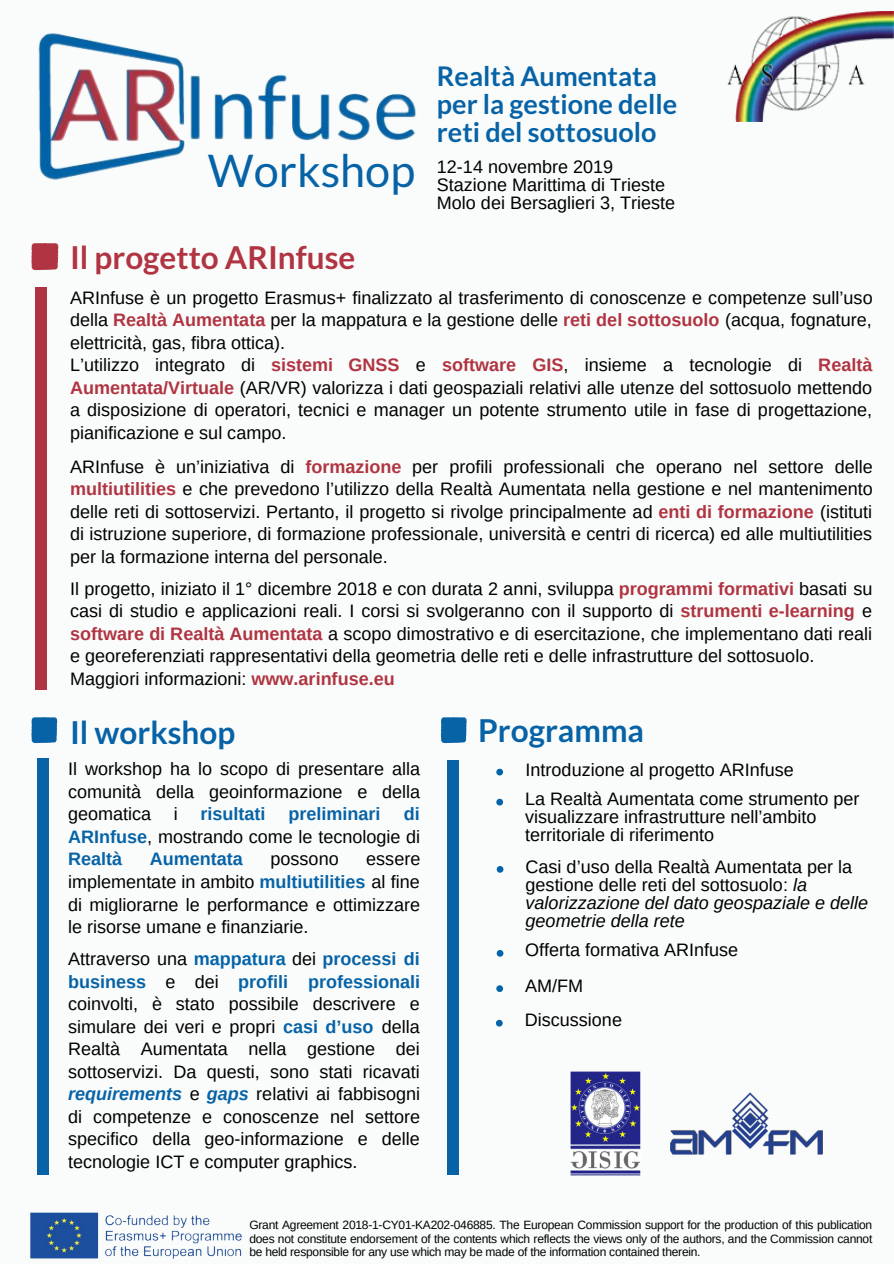
<style>
.page{position:relative;width:894px;height:1264px;background:#fff}
.page>*{position:absolute;margin:0;border:0;box-sizing:border-box;transform-origin:0 0}
.t1{font:45px "Lato";color:#0763a6}
.t2{font:700 31.5px "Lato";color:#0763a6}
.t3{font:700 31.5px "Lato";color:#b03441}
.t4{font:700 27px/28.2px "Lato";color:#0763a6}
.t5{font:18px/22.5px "Arimo";color:#000}
.t6{font:700 18px "Arimo";color:#0763a6}
.t7{font:12px/13.5px "Arimo";letter-spacing:-.02em;color:#000;text-align:justify}
.s1{font-weight:700;color:#b03441}
.s2{font-weight:700;color:#0763a6}
.s3{font-weight:700;color:#0364aa}
.s4{font-weight:700;font-style:italic;color:#0763a6}
.s5{font-style:italic}
</style>
<div class="page">
<div style="left:0;top:0;width:893px;height:1263px;background:#fafcfb"></div>
<img style="left:38px;top:33px;width:378px;height:147px">
<div style="left:36px;top:288px;width:11px;height:402px;background:#b03441"></div>
<div style="left:38px;top:758px;width:11px;height:416px;background:#0763a6"></div>
<div style="left:447px;top:760px;width:11px;height:415px;background:#0763a6"></div>
<svg style="left:31px;top:717px;width:26px;height:26px"></svg>
<svg style="left:31px;top:243px;width:27px;height:27px"></svg>
<svg style="left:440px;top:717px;width:26px;height:26px"></svg>
<img style="left:570px;top:1071px;width:69px;height:104px">
<img style="left:727px;top:11px;width:166px;height:111px">
<img style="left:670px;top:1092px;width:152px;height:62px">
<img style="left:30px;top:1212px;width:212px;height:47px">
<svg style="left:496px;top:768px;width:7px;height:7px"></svg>
<svg style="left:496px;top:798px;width:7px;height:7px"></svg>
<svg style="left:496px;top:866px;width:7px;height:6px"></svg>
<svg style="left:496px;top:950px;width:7px;height:6px"></svg>
<svg style="left:496px;top:985px;width:7px;height:7px"></svg>
<svg style="left:496px;top:1019px;width:6px;height:7px"></svg>
<h1 class="t1" style="left:208px;top:143px;width:209px">Workshop</h1>
<h2 class="t3" style="left:70px;top:237px;width:287px">Il progetto ARInfuse</h2>
<h3 class="t4" style="left:437px;top:61px;width:241px">Realtà Aumentata per la gestione delle reti del sottosuolo</h3>
<p class="t5" style="left:437px;top:157px;width:240px;line-height:18px">12-14 novembre 2019<br>Stazione Marittima di Trieste<br>Molo dei Bersaglieri 3, Trieste</p>
<p class="t5" style="left:70px;top:286px;width:803px">ARInfuse è un progetto Erasmus+ finalizzato al trasferimento di conoscenze e competenze sull’uso della <span class="s1">Realtà Aumentata</span> per la mappatura e la gestione delle <span class="s1">reti del sottosuolo</span> (acqua, fognature, elettricità, gas, fibra ottica).<br>L’utilizzo integrato di <span class="s1">sistemi GNSS</span> e <span class="s1">software GIS</span>, insieme a tecnologie di <span class="s1">Realtà Aumentata/Virtuale</span> (AR/VR) valorizza i dati geospaziali relativi alle utenze del sottosuolo mettendo a disposizione di operatori, tecnici e manager un potente strumento utile in fase di progettazione, pianificazione e sul campo.</p>
<p class="t5" style="left:70px;top:455px;width:804px;text-align:justify">ARInfuse è un’iniziativa di <span class="s1">formazione</span> per profili professionali che operano nel settore delle <span class="s1">multiutilities</span> e che prevedono l’utilizzo della Realtà Aumentata nella gestione e nel mantenimento delle reti di sottoservizi. Pertanto, il progetto si rivolge principalmente ad <span class="s1">enti di formazione</span> (istituti di istruzione superiore, di formazione professionale, università e centri di ricerca) ed alle multiutilities per la formazione interna del personale.</p>
<p class="t5" style="left:70px;top:577px;width:803px">Il progetto, iniziato il 1° dicembre 2018 e con durata 2 anni, sviluppa <span class="s1">programmi formativi</span> basati su casi di studio e applicazioni reali. I corsi si svolgeranno con il supporto di <span class="s1">strumenti e-learning</span> e <span class="s1">software di Realtà Aumentata</span> a scopo dimostrativo e di esercitazione, che implementano dati reali e georeferenziati rappresentativi della geometria delle reti e delle infrastrutture del sottosuolo.<br>Maggiori informazioni: <span class="s1">www.arinfuse.eu</span></p>
<h2 class="t2" style="left:70px;top:713px;width:167px">Il workshop</h2>
<p class="t5" style="left:68px;top:757px;width:353px;text-align:justify">Il workshop ha lo scopo di presentare alla comunità della geoinformazione e della geomatica i <span class="s2">risultati</span></p>
<p class="t5" style="left:68px;top:802px;width:353px;text-align:justify;text-indent:335px"><span class="s2">di ARInfuse</span>, mostrando come le tecnologie di <span class="s2">Realtà</span></p>
<p class="t6" style="left:288px;top:804px;width:94px">preliminari</p>
<p class="t6" style="left:150px;top:849px;width:95px">Aumentata</p>
<p class="t5" style="left:270px;top:848px;width:70px">possono</p>
<p class="t5" style="left:68px;top:848px;width:353px;text-align:justify;text-indent:298px">essere implementate in ambito <span class="s2">multiutilities</span> al fine di migliorarne le performance e ottimizzare le risorse umane e finanziarie.</p>
<p class="t5" style="left:68px;top:947px;width:353px;text-align:justify">Attraverso una <span class="s3">mappatura</span> dei <span class="s2">processi di business</span> e dei <span class="s2">profili professionali </span>coinvolti, è stato possibile descrivere e simulare dei veri e propri <span class="s2">casi d’uso</span> della Realtà Aumentata nella gestione dei sottoservizi. Da questi, sono stati ricavati <span class="s4">requirements</span> e <span class="s4">gaps</span> relativi ai fabbisogni di competenze e conoscenze nel settore specifico della geo-informazione e delle tecnologie ICT e computer graphics.</p>
<h2 class="t2" style="left:478px;top:710px;width:167px">Programma</h2>
<p class="t5" style="left:525px;top:758px;width:270px">Introduzione al progetto ARInfuse</p>
<p class="t5" style="left:525px;top:790px;width:336px;line-height:18px">La Realtà Aumentata come strumento per visualizzare infrastrutture nell’ambito territoriale di riferimento</p>
<p class="t5" style="left:525px;top:857px;width:344px;line-height:18px">Casi d’uso della Realtà Aumentata per la gestione delle reti del sottosuolo: <span class="s5">la valorizzazione del dato geospaziale e delle geometrie della rete</span></p>
<p class="t5" style="left:525px;top:932px;width:215px;line-height:36px">Offerta formativa ARInfuse<br>AM/FM</p>
<p class="t5" style="left:524px;top:1008px;width:99px">Discussione</p>
<p class="t7" style="left:249px;top:1218px;width:624px">Grant Agreement 2018-1-CY01-KA202-046885. The European Commission support for the production of this publication does not constitute endorsement of the contents which reflects the views only of the authors, and the Commission cannot be held responsible for any use which may be made of the information contained therein.</p>
</div>
